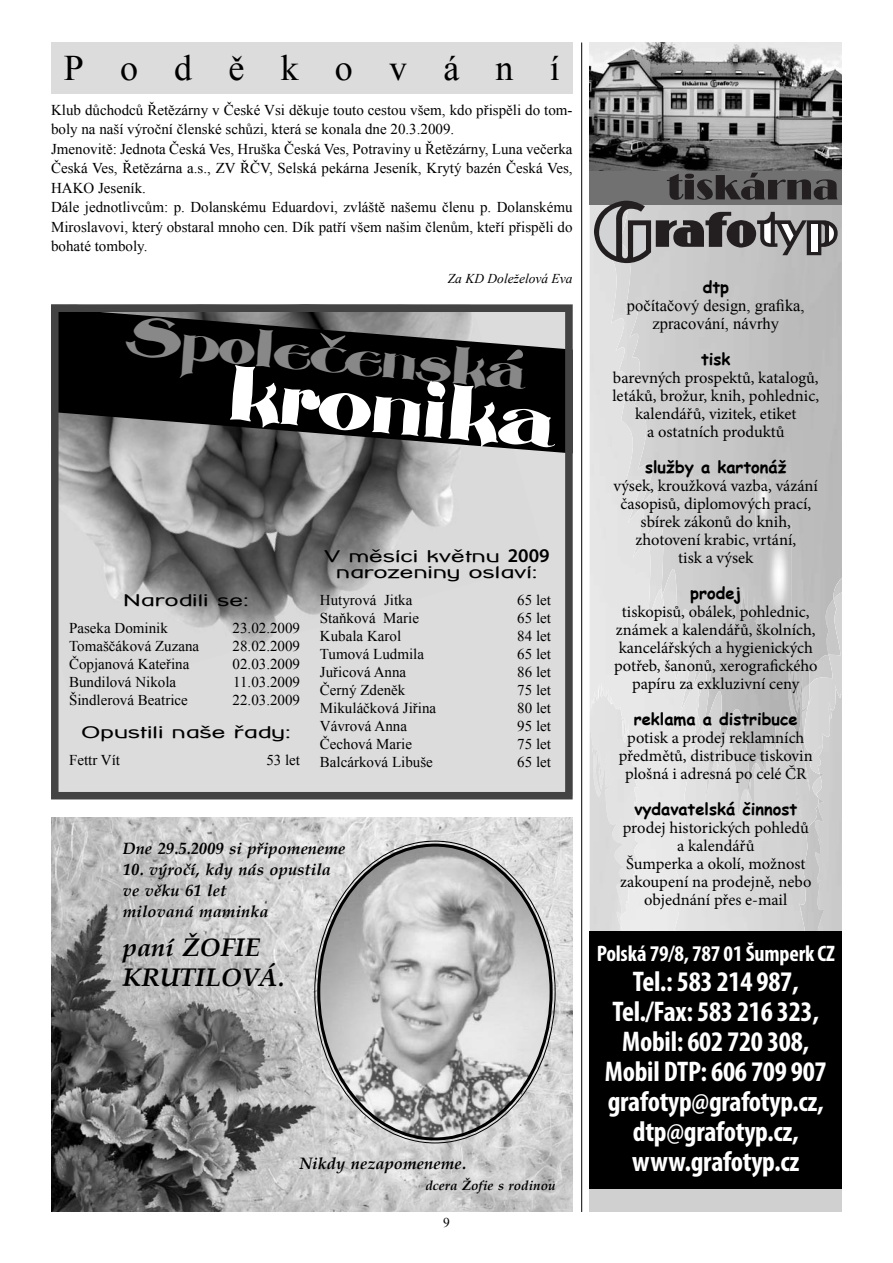
<style>
.page{position:relative;width:893px;height:1263px;background:#fff}
.page>*{position:absolute;margin:0;border:0;box-sizing:border-box;transform-origin:0 0}
.t1{font:66px "LHF Henderson Roman";color:#fff}
.t2{font:45px "LHF Henderson Roman";color:#888}
.t3{font:36px "Times New Roman";letter-spacing:1.005em;color:#000}
.t4{font:700 condensed 28.5px/30px "Myriad Pro";letter-spacing:-.01em;color:#fff;text-align:center}
.t5{font:italic 700 25.5px/30px "Palm Springs";color:#000}
.t6{font:700 condensed 22.5px "Myriad Pro";letter-spacing:-.01em;color:#fff}
.t7{font:16.5px/18px "Minion Pro";color:#000;text-align:center}
.t8{font:italic 700 16.5px/21px "Palm Springs";color:#000}
.t9{font:700 16.5px "Comic Sans MS";color:#000}
.t10{font:16.5px/16.5px "Street Corner Extend";color:#000;text-align:center}
.t11{font:16.5px/18px "Times New Roman";color:#000;text-align:center}
.t12{font:15px/19.5px "Times New Roman";color:#000}
.t13{font:italic 700 13.5px "Palm Springs";color:#000}
.t14{font:italic 13.5px "Times New Roman";color:#000}
.t15{font:13.5px "Times New Roman";color:#000}
.s1{font-family:"Myriad Pro";font-weight:600;font-size:19.5px}
</style>
<div class="page">
<img style="left:51px;top:817px;width:522px;height:395px">
<div style="left:51px;top:43px;width:522px;height:51px;background:#dcdcdc"></div>
<div style="left:51px;top:304px;width:522px;height:492px;background:#dcdcdc"></div>
<img style="left:60px;top:453px;width:359px;height:193px">
<img style="left:419px;top:453px;width:44px;height:97px">
<hr style="left:581px;top:43px;width:1px;height:1169px;background:#000">
<div style="left:590px;top:1185px;width:252px;height:27px;background:#d0d0d0"></div>
<div style="left:625px;top:756px;width:49px;height:175px;background:#e9e9e9"></div>
<img style="left:605px;top:205px;width:237px;height:551px">
<img style="left:674px;top:740px;width:138px;height:191px">
<img style="left:691px;top:740px;width:100px;height:90px">
<img style="left:809px;top:740px;width:3px;height:9px">
<img style="left:661px;top:590px;width:179px;height:150px">
<div style="left:727px;top:471px;width:75px;height:115px;background:#c4c4c4"></div>
<img style="left:766px;top:525px;width:26px;height:61px">
<img style="left:755px;top:471px;width:16px;height:61px">
<svg style="left:766px;top:525px;width:5px;height:7px"></svg>
<img style="left:702px;top:686px;width:107px;height:117px">
<img style="left:705px;top:690px;width:64px;height:102px">
<svg style="left:792px;top:706px;width:2px;height:14px"></svg>
<svg style="left:802px;top:705px;width:6px;height:10px"></svg>
<img style="left:791px;top:690px;width:8px;height:16px">
<img style="left:705px;top:586px;width:97px;height:104px">
<img style="left:804px;top:759px;width:6px;height:15px">
<img style="left:812px;top:684px;width:30px;height:247px">
<img style="left:791px;top:774px;width:35px;height:157px">
<svg style="left:828px;top:701px;width:2px;height:12px"></svg>
<img style="left:590px;top:731px;width:35px;height:200px">
<div style="left:591px;top:682px;width:46px;height:74px;background:#e3e3e3"></div>
<div style="left:590px;top:931px;width:252px;height:257px;background:#000"></div>
<img style="left:590px;top:43px;width:252px;height:128px">
<div style="left:590px;top:171px;width:252px;height:34px;background:#717171"></div>
<svg style="left:594px;top:173px;width:244px;height:90px"></svg>
<img style="left:317px;top:844px;width:236px;height:296px;border-radius:50%">
<svg style="left:60px;top:313px;width:504px;height:140px;background:#282828"></svg>
<svg style="left:507px;top:349px;width:16px;height:11px"></svg>
<svg style="left:320px;top:333px;width:25px;height:15px"></svg>
<svg style="left:235px;top:725px;width:9px;height:3px"></svg>
<svg style="left:372px;top:549px;width:8px;height:3px"></svg>
<svg style="left:454px;top:549px;width:8px;height:3px"></svg>
<div style="left:51px;top:304px;width:522px;height:495px;border:8px solid #434343"></div>
<h3 class="t3" style="left:64px;top:48px;width:498px">Poděkování</h3>
<p class="t12" style="left:51px;top:100px;width:523px">Klub důchodců Řetězárny v České Vsi děkuje touto cestou všem, kdo přispěli do tom&shy;boly na naší výroční členské schůzi, která se konala dne 20.3.2009.<br>Jmenovitě: Jednota Česká Ves, Hruška Česká Ves, Potraviny u Řetězárny, Luna večerka Česká Ves, Řetězárna a.s., ZV ŘČV, Selská pekárna Jeseník, Krytý bazén Česká Ves, HAKO Jeseník.<br>Dále jednotlivcům: p. Dolanskému Eduardovi, zvláště našemu členu p. Dolanskému Miroslavovi, který obstaral mnoho cen. Dík patří všem našim členům, kteří přispěli do bohaté tomboly.</p>
<p class="t14" style="left:448px;top:271px;width:126px">Za KD Doleželová Eva</p>
<h2 class="t2" style="left:129px;top:310px;width:404px;rotate:5deg">Spolecenska</h2>
<h1 class="t1" style="left:232px;top:354px;width:332px;rotate:5deg">kronika</h1>
<p class="t10" style="left:123px;top:592px;width:127px">Narodili se:</p>
<p class="t12" style="left:69px;top:618px;width:100px">Paseka Dominik</p>
<p class="t12" style="left:233px;top:618px;width:69px">23.02.2009</p>
<p class="t12" style="left:69px;top:636px;width:132px">Tomaščáková Zuzana</p>
<p class="t12" style="left:233px;top:636px;width:69px">28.02.2009</p>
<p class="t12" style="left:69px;top:654px;width:122px">Čopjanová Kateřina</p>
<p class="t12" style="left:233px;top:654px;width:69px">02.03.2009</p>
<p class="t12" style="left:69px;top:672px;width:109px">Bundilová Nikola</p>
<p class="t12" style="left:233px;top:672px;width:68px">11.03.2009</p>
<p class="t12" style="left:69px;top:690px;width:120px">Šindlerová Beatrice</p>
<p class="t12" style="left:233px;top:690px;width:69px">22.03.2009</p>
<p class="t10" style="left:81px;top:724px;width:211px">Opustili naše rady:</p>
<p class="t12" style="left:69px;top:750px;width:52px">Fettr Vít</p>
<p class="t12" style="left:266px;top:750px;width:35px">53 let</p>
<p class="t10" style="left:324px;top:547px;width:227px">V mesíci kvetnu <span class="s1">2009 </span>narozeniny oslaví:</p>
<p class="t12" style="left:320px;top:590px;width:94px">Hutyrová Jitka</p>
<p class="t12" style="left:517px;top:590px;width:35px">65 let</p>
<p class="t12" style="left:320px;top:608px;width:101px">Staňková Marie</p>
<p class="t12" style="left:517px;top:608px;width:35px">65 let</p>
<p class="t12" style="left:320px;top:626px;width:83px">Kubala Karol</p>
<p class="t12" style="left:517px;top:626px;width:35px">84 let</p>
<p class="t12" style="left:320px;top:644px;width:106px">Tumová Ludmila</p>
<p class="t12" style="left:517px;top:644px;width:35px">65 let</p>
<p class="t12" style="left:320px;top:662px;width:88px">Juřicová Anna</p>
<p class="t12" style="left:517px;top:662px;width:35px">86 let</p>
<p class="t12" style="left:320px;top:680px;width:87px">Černý Zdeněk</p>
<p class="t12" style="left:517px;top:680px;width:35px">75 let</p>
<p class="t12" style="left:320px;top:698px;width:118px">Mikuláčková Jiřina</p>
<p class="t12" style="left:517px;top:698px;width:35px">80 let</p>
<p class="t12" style="left:320px;top:716px;width:89px">Vávrová Anna</p>
<p class="t12" style="left:517px;top:716px;width:35px">95 let</p>
<p class="t12" style="left:320px;top:734px;width:94px">Čechová Marie</p>
<p class="t12" style="left:517px;top:734px;width:35px">75 let</p>
<p class="t12" style="left:320px;top:752px;width:114px">Balcárková Libuše</p>
<p class="t12" style="left:517px;top:752px;width:35px">65 let</p>
<p class="t8" style="left:123px;top:838px;width:224px">Dne 29.5.2009 si připomeneme</p>
<p class="t8" style="left:123px;top:859px;width:210px">10. výročí, kdy nás opustila ve věku 61 let<br>milovaná maminka</p>
<h3 class="t5" style="left:123px;top:933px;width:162px">paní ŽOFIE<br>KRUTILOVÁ.</h3>
<p class="t8" style="left:299px;top:1153px;width:168px">Nikdy nezapomeneme.</p>
<p class="t13" style="left:425px;top:1177px;width:132px">dcera Žofie s rodinou</p>
<p class="t15" style="left:443px;top:1214px;width:8px">9</p>
<p class="t9" style="left:703px;top:274px;width:28px">dtp</p>
<p class="t11" style="left:627px;top:296px;width:179px">počítačový design, grafika, zpracování, návrhy</p>
<p class="t9" style="left:701px;top:346px;width:31px">tisk</p>
<p class="t7" style="left:612px;top:370px;width:208px">barevných prospektů, katalogů, letáků, brožur, knih, pohlednic, kalendářů, vizitek, etiket<br>a ostatních produktů</p>
<p class="t9" style="left:645px;top:454px;width:143px">služby a kartonáž</p>
<p class="t7" style="left:613px;top:478px;width:206px">výsek, kroužková vazba, vázání časopisů, diplomových prací, sbírek zákonů do knih, zhotovení krabic, vrtání,<br>tisk a výsek</p>
<p class="t9" style="left:690px;top:580px;width:52px">prodej</p>
<p class="t7" style="left:614px;top:604px;width:205px">tiskopisů, obálek, pohlednic, známek a kalendářů, školních, kancelářských a hygienických potřeb, šanonů, xerografického papíru za exkluzivní ceny</p>
<p class="t9" style="left:634px;top:706px;width:165px">reklama a distribuce</p>
<p class="t7" style="left:619px;top:730px;width:195px">potisk a prodej reklamních předmětů, distribuce tiskovin plošná i adresná po celé ČR</p>
<p class="t9" style="left:634px;top:796px;width:164px">vydavatelská činnost</p>
<p class="t7" style="left:620px;top:820px;width:193px">prodej historických pohledů a kalendářů<br>Šumperka a okolí, možnost zakoupení na prodejně, nebo objednání přes e-mail</p>
<h3 class="t6" style="left:597px;top:945px;width:240px">Polská 79/8, 787 01 Šumperk CZ</h3>
<h3 class="t4" style="left:605px;top:969px;width:223px">Tel.: 583 214 987,<br>Tel./Fax: 583 216 323,<br>Mobil: 602 720 308,<br>Mobil DTP: 606 709 907 grafotyp@grafotyp.cz, dtp@grafotyp.cz, www.grafotyp.cz</h3>
</div>
